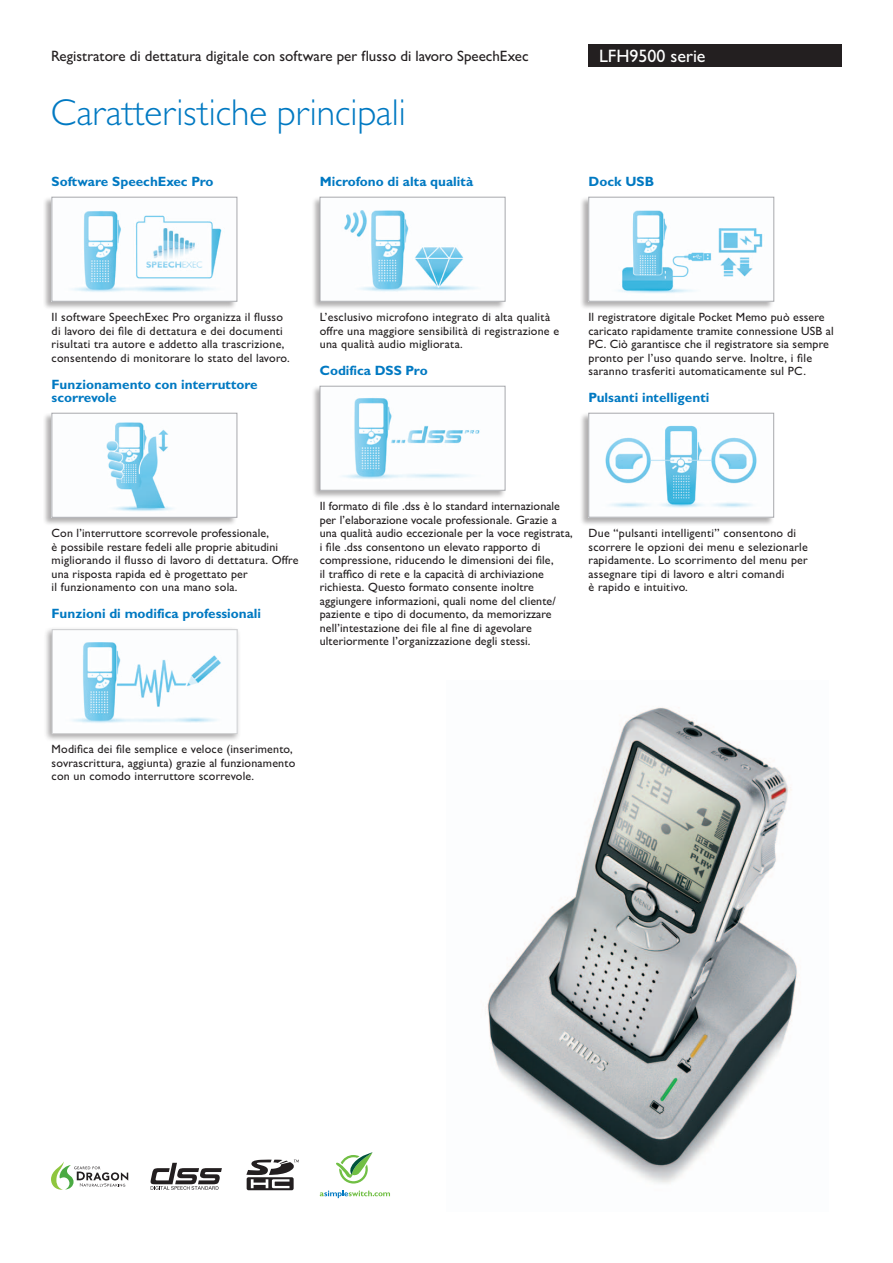
<style>
.page{position:relative;width:893px;height:1263px;background:#fff}
.page>*{position:absolute;margin:0;border:0;box-sizing:border-box;transform-origin:0 0}
.t1{font:300 37.5px "Gill Sans MT Pro";color:#0079c2}
.t2{font:500 18px "Gill Sans MT Pro";color:#fff}
.t3{font:500 15px "Gill Sans MT Pro";color:#231f20}
.t4{font:700 13.5px/13.5px "Gill Sans MT Pro";color:#0079c2}
.t5{font:500 12px/13.5px "Gill Sans MT Pro";letter-spacing:.01em;color:#231f20}
</style>
<div class="page">
<div style="left:588px;top:44px;width:254px;height:23px;background:#231f20"></div>
<svg style="left:246px;top:1159px;width:53px;height:31px"></svg>
<svg style="left:151px;top:1163px;width:71px;height:27px"></svg>
<img style="left:487px;top:707px;width:310px;height:477px">
<svg style="left:51px;top:1161px;width:77px;height:29px"></svg>
<svg style="left:320px;top:1190px;width:70px;height:8px"></svg>
<svg style="left:336px;top:1152px;width:37px;height:31px"></svg>
<div style="left:43px;top:196px;width:195px;height:114px;background:#231f20;opacity:.35"></div>
<img style="left:54px;top:199px;width:181px;height:100px">
<div style="left:52px;top:197px;width:185px;height:104px;border:1px solid #a8a9ad"></div>
<div style="left:43px;top:412px;width:195px;height:114px;background:#231f20;opacity:.35"></div>
<img style="left:54px;top:415px;width:181px;height:100px">
<div style="left:52px;top:413px;width:185px;height:104px;border:1px solid #a8a9ad"></div>
<div style="left:43px;top:626px;width:198px;height:116px;background:#231f20;opacity:.4"></div>
<img style="left:54px;top:631px;width:182px;height:101px">
<div style="left:52px;top:629px;width:186px;height:105px;border:1px solid #d1d2d4"></div>
<div style="left:311px;top:196px;width:195px;height:114px;background:#231f20;opacity:.35"></div>
<img style="left:322px;top:199px;width:181px;height:100px">
<div style="left:320px;top:197px;width:185px;height:104px;border:1px solid #a8a9ad"></div>
<div style="left:311px;top:385px;width:195px;height:114px;background:#231f20;opacity:.35"></div>
<img style="left:322px;top:388px;width:181px;height:100px">
<div style="left:320px;top:386px;width:185px;height:104px;border:1px solid #a8a9ad"></div>
<div style="left:580px;top:196px;width:194px;height:114px;background:#231f20;opacity:.35"></div>
<img style="left:590px;top:199px;width:182px;height:100px">
<div style="left:588px;top:197px;width:186px;height:104px;border:1px solid #a8a9ad"></div>
<div style="left:580px;top:412px;width:194px;height:114px;background:#231f20;opacity:.35"></div>
<img style="left:590px;top:415px;width:182px;height:100px">
<div style="left:588px;top:413px;width:186px;height:104px;border:1px solid #a8a9ad"></div>
<p class="t3" style="left:51px;top:47px;width:479px">Registratore di dettatura digitale con software per flusso di lavoro SpeechExec</p>
<h2 class="t2" style="left:599px;top:45px;width:108px">LFH9500 serie</h2>
<h1 class="t1" style="left:51px;top:90px;width:356px">Caratteristiche principali</h1>
<p class="t4" style="left:52px;top:174px;width:163px">Software SpeechExec Pro</p>
<p class="t4" style="left:320px;top:174px;width:155px">Microfono di alta qualità</p>
<p class="t4" style="left:588px;top:174px;width:67px">Dock USB</p>
<p class="t5" style="left:52px;top:310px;width:240px">Il software SpeechExec Pro organizza il flusso di lavoro dei file di dettatura e dei documenti risultati tra autore e addetto alla trascrizione, consentendo di monitorare lo stato del lavoro.</p>
<p class="t4" style="left:52px;top:377px;width:208px">Funzionamento con interruttore scorrevole</p>
<p class="t5" style="left:320px;top:310px;width:241px">L’esclusivo microfono integrato di alta qualità offre una maggiore sensibilità di registrazione e una qualità audio migliorata.</p>
<p class="t4" style="left:320px;top:363px;width:110px">Codifica DSS Pro</p>
<p class="t5" style="left:588px;top:310px;width:247px">Il registratore digitale Pocket Memo può essere caricato rapidamente tramite connessione USB al PC. Ciò garantisce che il registratore sia sempre pronto per l’uso quando serve. Inoltre, i file saranno trasferiti automaticamente sul PC.</p>
<p class="t4" style="left:588px;top:390px;width:122px">Pulsanti intelligenti</p>
<p class="t5" style="left:52px;top:526px;width:248px">Con l’interruttore scorrevole professionale,<br>è possibile restare fedeli alle proprie abitudini migliorando il flusso di lavoro di dettatura. Offre una risposta rapida ed è progettato per<br>il funzionamento con una mano sola.</p>
<p class="t4" style="left:52px;top:606px;width:211px">Funzioni di modifica professionali</p>
<p class="t5" style="left:320px;top:499px;width:255px">Il formato di file .dss è lo standard internazionale per l’elaborazione vocale professionale. Grazie a una qualità audio eccezionale per la voce registrata, i file .dss consentono un elevato rapporto di compressione, riducendo le dimensioni dei file,<br>il traffico di rete e la capacità di archiviazione richiesta. Questo formato consente inoltre aggiungere informazioni, quali nome del cliente/ paziente e tipo di documento, da memorizzare nell’intestazione dei file al fine di agevolare ulteriormente l’organizzazione degli stessi.</p>
<p class="t5" style="left:588px;top:526px;width:221px">Due “pulsanti intelligenti” consentono di scorrere le opzioni dei menu e selezionarle rapidamente. Lo scorrimento del menu per assegnare tipi di lavoro e altri comandi<br>è rapido e intuitivo.</p>
<p class="t5" style="left:52px;top:742px;width:245px">Modifica dei file semplice e veloce (inserimento, sovrascrittura, aggiunta) grazie al funzionamento con un comodo interruttore scorrevole.</p>
</div>
